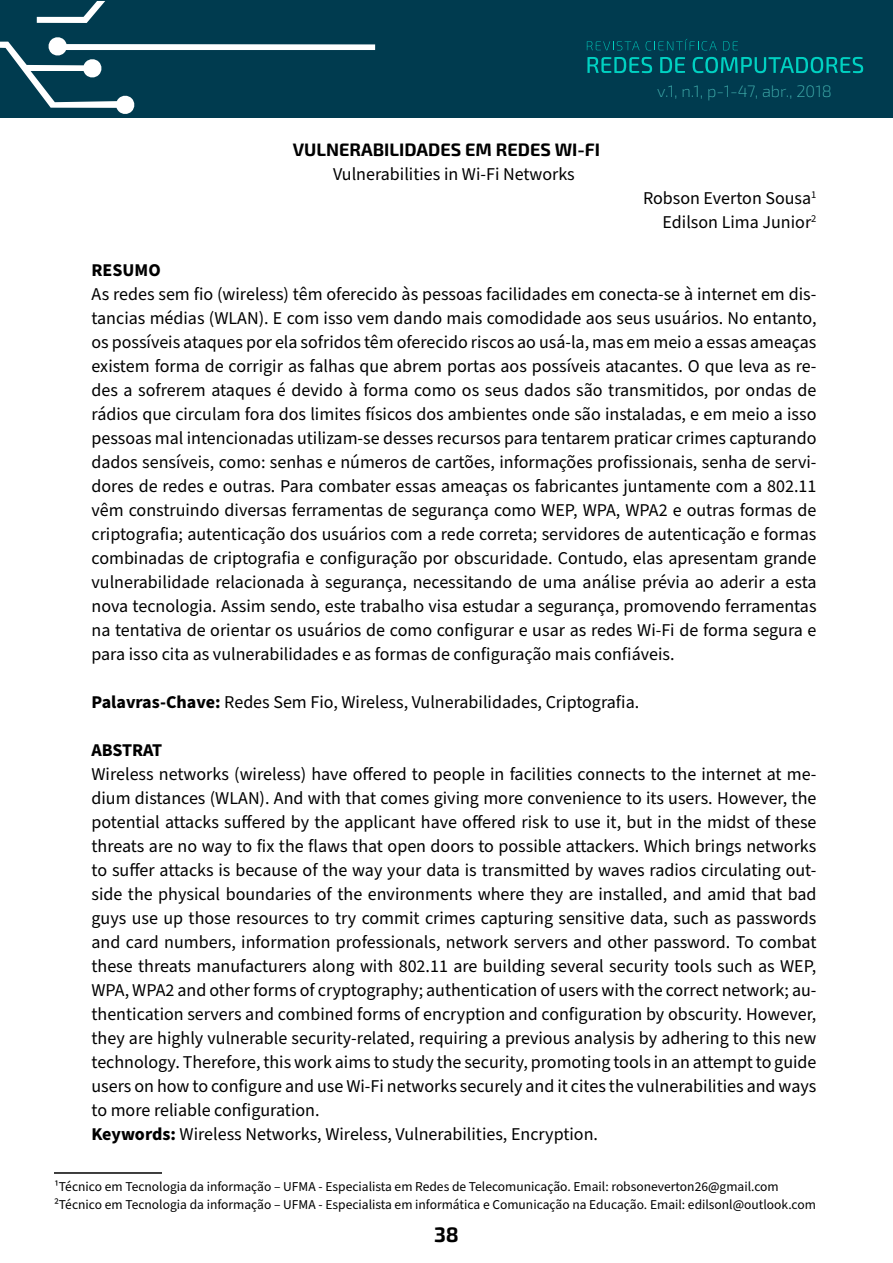
<style>
.page{position:relative;width:893px;height:1263px;background:#fff}
.page>*{position:absolute;margin:0;border:0;box-sizing:border-box;transform-origin:0 0}
.t1{font:700 21px "Exo 2";color:#000}
.t2{font:18px/24px "Source Sans Pro";color:#000;text-align:right}
.t3{font:700 18px "Exo 2";color:#000}
.t4{font:700 18px "Source Sans Pro";color:#000}
.t5{font:200 16.5px "Exo 2";color:#47bab6}
.t6{font:13.5px/18px "Source Sans Pro";color:#000}
.s1{font-weight:700}
</style>
<div class="page">
<div style="left:0;top:0;width:893px;height:118px;background:#003b4f"></div>
<svg style="left:37px;top:1px;width:68px;height:22px"></svg>
<svg style="left:0;top:37px;width:375px;height:77px"></svg>
<svg style="left:587px;top:41px;width:53px;height:9px"></svg>
<svg style="left:646px;top:39px;width:71px;height:11px"></svg>
<svg style="left:723px;top:41px;width:15px;height:9px"></svg>
<svg style="left:587px;top:57px;width:65px;height:16px"></svg>
<svg style="left:660px;top:57px;width:25px;height:16px"></svg>
<svg style="left:693px;top:57px;width:170px;height:16px"></svg>
<hr style="left:54px;top:1172px;width:108px;height:2px;background:#000">
<p class="t3" style="left:293px;top:139px;width:309px">VULNERABILIDADES EM REDES WI-FI</p>
<p class="t2" style="left:333px;top:162px;width:243px">Vulnerabilities in Wi-Fi Networks</p>
<p class="t5" style="left:657px;top:82px;width:176px">v.1, n.1, p-1-47, abr., 2018</p>
<p class="t2" style="left:643px;top:186px;width:175px">Robson Everton Sousa<sup>1<br></sup>Edilson Lima Junior<sup>2</sup></p>
<p class="t4" style="left:92px;top:258px;width:71px">RESUMO</p>
<p class="t2" style="left:92px;top:282px;width:726px;text-align:justify">As redes sem fio (wireless) têm oferecido às pessoas facilidades em conecta-se à internet em dis&shy;tancias médias (WLAN). E com isso vem dando mais comodidade aos seus usuários. No entanto, os possíveis ataques por ela sofridos têm oferecido riscos ao usá-la, mas em meio a essas ameaças existem forma de corrigir as falhas que abrem portas aos possíveis atacantes. O que leva as re&shy;des a sofrerem ataques é devido à forma como os seus dados são transmitidos, por ondas de rádios que circulam fora dos limites físicos dos ambientes onde são instaladas, e em meio a isso pessoas mal intencionadas utilizam-se desses recursos para tentarem praticar crimes capturando dados sensíveis, como: senhas e números de cartões, informações profissionais, senha de servi&shy;dores de redes e outras. Para combater essas ameaças os fabricantes juntamente com a 802.11 vêm construindo diversas ferramentas de segurança como WEP, WPA, WPA2 e outras formas de criptografia; autenticação dos usuários com a rede correta; servidores de autenticação e formas combinadas de criptografia e configuração por obscuridade. Contudo, elas apresentam grande vulnerabilidade relacionada à segurança, necessitando de uma análise prévia ao aderir a esta nova tecnologia. Assim sendo, este trabalho visa estudar a segurança, promovendo ferramentas na tentativa de orientar os usuários de como configurar e usar as redes Wi-Fi de forma segura e para isso cita as vulnerabilidades e as formas de configuração mais confiáveis.</p>
<p class="t2" style="left:92px;top:690px;width:549px"><span class="s1">Palavras-Chave:</span> Redes Sem Fio, Wireless, Vulnerabilidades, Criptografia.</p>
<p class="t4" style="left:92px;top:737px;width:72px">ABSTRAT</p>
<p class="t2" style="left:92px;top:762px;width:726px;text-align:left">Wireless networks (wireless) have offered to people in facilities connects to the internet at me&shy;dium distances (WLAN). And with that comes giving more convenience to its users. However, the potential attacks suffered by the applicant have offered risk to use it, but in the midst of these threats are no way to fix the flaws that open doors to possible attackers. Which brings networks to suffer attacks is because of the way your data is transmitted by waves radios circulating out&shy;side the physical boundaries of the environments where they are installed, and amid that bad guys use up those resources to try commit crimes capturing sensitive data, such as passwords and card numbers, information professionals, network servers and other password. To combat these threats manufacturers along with 802.11 are building several security tools such as WEP, WPA, WPA2 and other forms of cryptography; authentication of users with the correct network; au&shy;thentication servers and combined forms of encryption and configuration by obscurity. However, they are highly vulnerable security-related, requiring a previous analysis by adhering to this new technology. Therefore, this work aims to study the security, promoting tools in an attempt to guide users on how to configure and use Wi-Fi networks securely and it cites the vulnerabilities and ways to more reliable configuration.<br><span class="s1">Keywords:</span> Wireless Networks, Wireless, Vulnerabilities, Encryption.</p>
<p class="t6" style="left:54px;top:1178px;width:763px">¹Técnico em Tecnologia da informação – UFMA - Especialista em Redes de Telecomunicação. Email: robsoneverton26@gmail.com<br>²Técnico em Tecnologia da informação – UFMA - Especialista em informática e Comunicação na Educação. Email: edilsonl@outlook.com</p>
<p class="t1" style="left:434px;top:1222px;width:26px">38</p>
</div>
